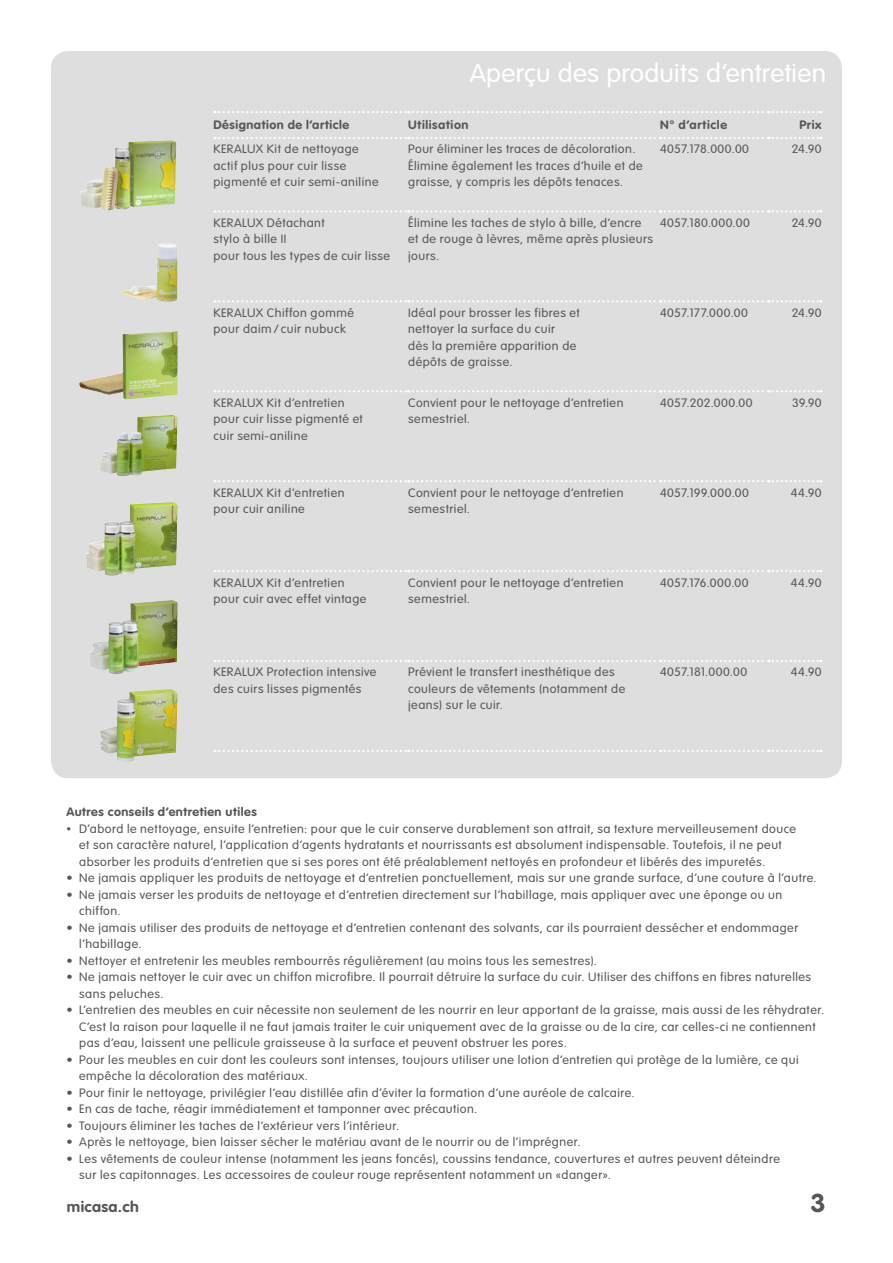
<style>
.page{position:relative;width:893px;height:1263px;background:#fff}
.page>*{position:absolute;margin:0;border:0;box-sizing:border-box;transform-origin:0 0}
.t1{font:300 25.5px "VAG Rounded";letter-spacing:.01em;color:#fff;scale:1.05 1}
.t2{font:700 25.5px "VAG Rounded";color:#575756;scale:1.05 1}
.t3{font:700 15px "VAG Rounded";letter-spacing:.02em;color:#575756;scale:1.05 1}
.t4{font:300 12px/16.5px "VAG Rounded";letter-spacing:.04em;color:#575756;scale:1.05 1}
.t5{font:700 12px "VAG Rounded";letter-spacing:.045em;color:#575756;scale:1.05 1}
.s1{font-size:9px}
</style>
<div class="page">
<div style="left:51px;top:51px;width:791px;height:727px;background:#dedede;border-radius:17px"></div>
<svg style="left:215px;top:137px;width:606px;height:2px"></svg>
<svg style="left:215px;top:210px;width:606px;height:3px"></svg>
<svg style="left:215px;top:300px;width:606px;height:2px"></svg>
<svg style="left:215px;top:390px;width:606px;height:2px"></svg>
<svg style="left:215px;top:480px;width:606px;height:2px"></svg>
<svg style="left:215px;top:570px;width:606px;height:2px"></svg>
<svg style="left:215px;top:660px;width:606px;height:2px"></svg>
<svg style="left:215px;top:750px;width:606px;height:2px"></svg>
<svg style="left:215px;top:111px;width:606px;height:2px"></svg>
<img style="left:90px;top:600px;width:81px;height:62px">
<img style="left:79px;top:331px;width:99px;height:68px">
<img style="left:120px;top:243px;width:46px;height:53px">
<img style="left:100px;top:689px;width:78px;height:73px">
<img style="left:101px;top:415px;width:71px;height:51px">
<img style="left:86px;top:502px;width:86px;height:69px">
<img style="left:81px;top:147px;width:47px;height:47px">
<h1 class="t1" style="left:470px;top:58px;width:341px">Aperçu des produits d’entretien</h1>
<p class="t5" style="left:213px;top:118px;width:131px">Désignation de l’article</p>
<p class="t5" style="left:408px;top:118px;width:59px">Utilisation</p>
<p class="t5" style="left:660px;top:118px;width:65px">N° d‘article</p>
<p class="t5" style="left:799px;top:118px;width:23px">Prix</p>
<p class="t4" style="left:213px;top:141px;width:159px">KERALUX Kit de nettoyage actif plus pour cuir lisse pigmenté et cuir semi-aniline</p>
<p class="t4" style="left:408px;top:141px;width:225px">Pour éliminer les traces de décoloration.<br>Élimine également les traces d’huile et de graisse, y compris les dépôts tenaces.</p>
<p class="t4" style="left:660px;top:141px;width:86px">4057.178.000.00</p>
<p class="t4" style="left:792px;top:141px;width:30px">24.90</p>
<p class="t4" style="left:213px;top:214px;width:170px">KERALUX Détachant<br>stylo à bille II<br>pour tous les types de cuir lisse</p>
<p class="t4" style="left:408px;top:214px;width:235px">Élimine les taches de stylo à bille, d’encre et de rouge à lèvres, même après plusieurs jours.</p>
<p class="t4" style="left:660px;top:214px;width:87px">4057.180.000.00</p>
<p class="t4" style="left:792px;top:214px;width:30px">24.90</p>
<p class="t4" style="left:213px;top:304px;width:135px">KERALUX Chiffon gommé pour daim / cuir nubuck</p>
<p class="t4" style="left:408px;top:304px;width:165px">Idéal pour brosser les fibres et nettoyer la surface du cuir<br>dès la première apparition de dépôts de graisse.</p>
<p class="t4" style="left:660px;top:304px;width:85px">4057.177.000.00</p>
<p class="t4" style="left:792px;top:304px;width:30px">24.90</p>
<p class="t4" style="left:213px;top:394px;width:144px">KERALUX Kit d’entretien pour cuir lisse pigmenté et cuir semi-aniline</p>
<p class="t4" style="left:408px;top:394px;width:206px">Convient pour le nettoyage d’entretien semestriel.</p>
<p class="t4" style="left:660px;top:394px;width:90px">4057.202.000.00</p>
<p class="t4" style="left:792px;top:394px;width:29px">39.90</p>
<p class="t4" style="left:213px;top:484px;width:126px">KERALUX Kit d’entretien pour cuir aniline</p>
<p class="t4" style="left:408px;top:484px;width:206px">Convient pour le nettoyage d’entretien semestriel.</p>
<p class="t4" style="left:660px;top:484px;width:86px">4057.199.000.00</p>
<p class="t4" style="left:791px;top:484px;width:31px">44.90</p>
<p class="t4" style="left:213px;top:574px;width:147px">KERALUX Kit d’entretien pour cuir avec effet vintage</p>
<p class="t4" style="left:408px;top:574px;width:206px">Convient pour le nettoyage d’entretien semestriel.</p>
<p class="t4" style="left:660px;top:574px;width:86px">4057.176.000.00</p>
<p class="t4" style="left:791px;top:574px;width:31px">44.90</p>
<p class="t4" style="left:213px;top:664px;width:157px">KERALUX Protection intensive des cuirs lisses pigmentés</p>
<p class="t4" style="left:408px;top:664px;width:208px">Prévient le transfert inesthétique des couleurs de vêtements (notamment de jeans) sur le cuir.</p>
<p class="t4" style="left:660px;top:664px;width:84px">4057.181.000.00</p>
<p class="t4" style="left:791px;top:664px;width:31px">44.90</p>
<p class="t5" style="left:66px;top:805px;width:183px">Autres conseils d’entretien utiles</p>
<p class="t4" style="left:79px;top:820px;width:684px;text-indent:-13px"><span class="s1">•</span> D’abord le nettoyage, ensuite l’entretien: pour que le cuir conserve durablement son attrait, sa texture merveilleusement douce et son caractère naturel, l’application d’agents hydratants et nourrissants est absolument indispensable. Toutefois, il ne peut absorber les produits d’entretien que si ses pores ont été préalablement nettoyés en profondeur et libérés des impuretés.</p>
<p class="t4" style="left:66px;top:870px;width:716px">• Ne jamais appliquer les produits de nettoyage et d’entretien ponctuellement, mais sur une grande surface, d’une couture à l’autre.</p>
<p class="t4" style="left:79px;top:886px;width:671px;text-indent:-13px">• Ne jamais verser les produits de nettoyage et d’entretien directement sur l’habillage, mais appliquer avec une éponge ou un chiffon.</p>
<p class="t4" style="left:79px;top:919px;width:686px;text-indent:-13px">• Ne jamais utiliser des produits de nettoyage et d’entretien contenant des solvants, car ils pourraient dessécher et endommager l’habillage.</p>
<p class="t4" style="left:66px;top:952px;width:507px">• Nettoyer et entretenir les meubles rembourrés régulièrement (au moins tous les semestres).</p>
<p class="t4" style="left:79px;top:969px;width:699px;text-indent:-13px">• Ne jamais nettoyer le cuir avec un chiffon microfibre. Il pourrait détruire la surface du cuir. Utiliser des chiffons en fibres naturelles sans peluches.</p>
<p class="t4" style="left:79px;top:1002px;width:711px;text-indent:-13px">• L’entretien des meubles en cuir nécessite non seulement de les nourrir en leur apportant de la graisse, mais aussi de les réhydrater.<br>C’est la raison pour laquelle il ne faut jamais traiter le cuir uniquement avec de la graisse ou de la cire, car celles-ci ne contiennent pas d’eau, laissent une pellicule graisseuse à la surface et peuvent obstruer les pores.</p>
<p class="t4" style="left:79px;top:1051px;width:687px;text-indent:-13px">• Pour les meubles en cuir dont les couleurs sont intenses, toujours utiliser une lotion d’entretien qui protège de la lumière, ce qui empêche la décoloration des matériaux.</p>
<p class="t4" style="left:66px;top:1084px;width:543px">• Pour finir le nettoyage, privilégier l’eau distillée afin d’éviter la formation d’une auréole de calcaire.</p>
<p class="t4" style="left:66px;top:1101px;width:393px">• En cas de tache, réagir immédiatement et tamponner avec précaution.</p>
<p class="t4" style="left:66px;top:1117px;width:319px">• Toujours éliminer les taches de l’extérieur vers l’intérieur.</p>
<p class="t4" style="left:66px;top:1134px;width:491px">• Après le nettoyage, bien laisser sécher le matériau avant de le nourrir ou de l’imprégner.</p>
<p class="t4" style="left:79px;top:1150px;width:669px;text-indent:-13px">• Les vêtements de couleur intense (notamment les jeans foncés), coussins tendance, couvertures et autres peuvent déteindre sur les capitonnages. Les accessoires de couleur rouge représentent notamment un «danger».</p>
<p class="t3" style="left:67px;top:1198px;width:70px">micasa.ch</p>
<h1 class="t2" style="left:811px;top:1188px;width:16px">3</h1>
</div>
